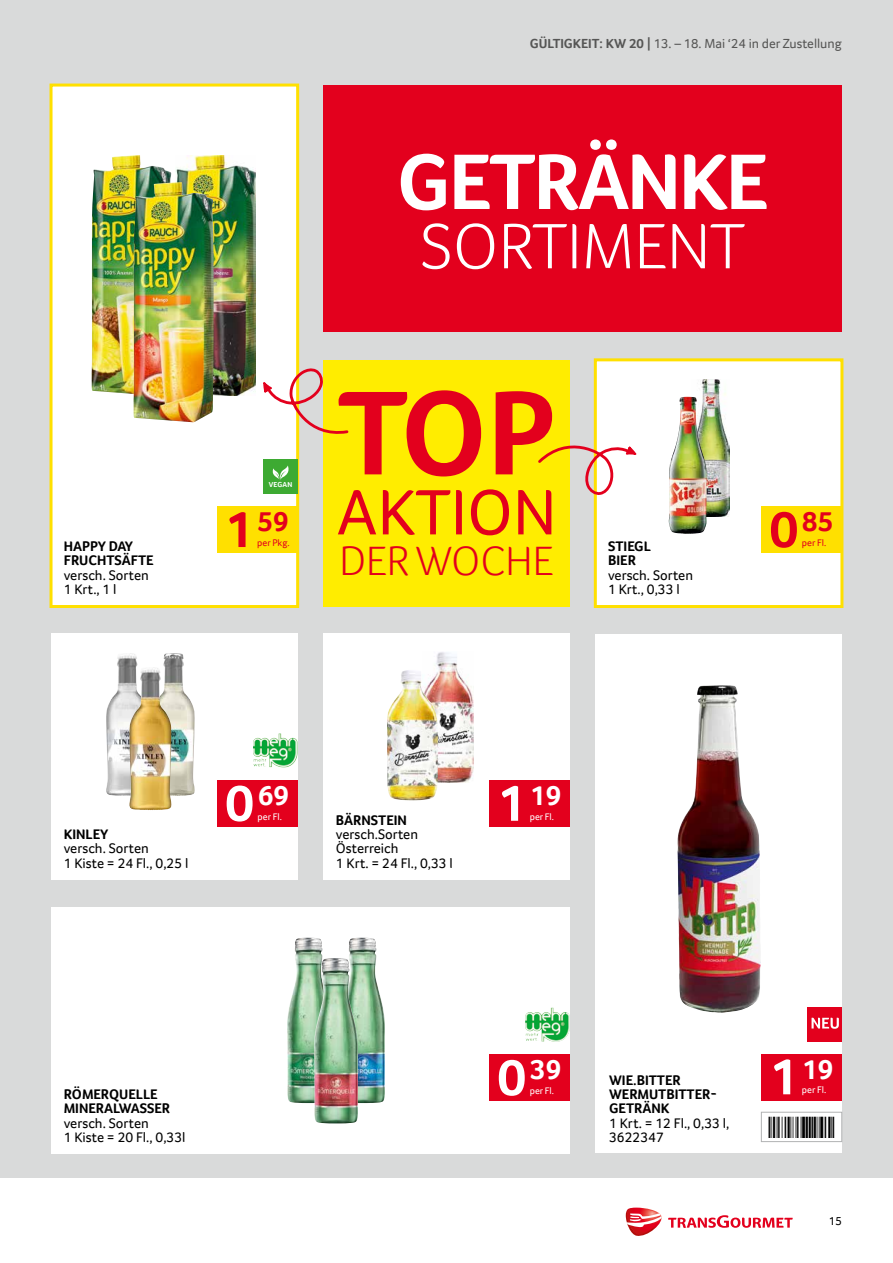
<style>
.page{position:relative;width:893px;height:1263px;background:#fff}
.page>*{position:absolute;margin:0;border:0;box-sizing:border-box;transform-origin:0 0}
.t1{font:700 123px "Transgourmet";color:#e3001d}
.t2{font:700 81px "Transgourmet";letter-spacing:-.025em;color:#fff}
.t3{font:300 66px "Transgourmet";color:#fff}
.t4{font:66px "Transgourmet";color:#e3001d}
.t5{font:300 42px "Transgourmet";color:#e3001d}
.t6{font:700 28.5px "Transgourmet";color:#fff}
.t7{font:700 28.5px "Transgourmet";color:#e3001d}
.t8{font:14.25px/14.2px "Transgourmet";color:#000}
.t9{font:700 14.25px/14.2px "Transgourmet";color:#000}
.t10{font:13.5px "Transgourmet";color:#565655}
.t11{font:12px "Transgourmet";color:#000}
.t12{font:9.75px "Transgourmet";color:#fff}
.t13{font:9.75px "Transgourmet";color:#e3001d}
.t14{font:700 7.5px "Transgourmet";letter-spacing:.02em;color:#fff}
.s1{font-weight:700}
.s2{font-size:52.5px}
</style>
<div class="page">
<svg style="left:625px;top:1207px;width:168px;height:29px"></svg>
<div style="left:0;top:0;width:893px;height:1178px;background:#d9dada"></div>
<div style="left:323px;top:360px;width:247px;height:246px;background:#ffed00"></div>
<div style="left:50px;top:84px;width:249px;height:524px;background:#fff;border:3px solid #ffe000"></div>
<div style="left:594px;top:358px;width:249px;height:250px;background:#fff;border:3px solid #ffe000"></div>
<div style="left:595px;top:635px;width:247px;height:518px;background:#fff"></div>
<div style="left:51px;top:634px;width:247px;height:246px;background:#fff"></div>
<div style="left:323px;top:634px;width:247px;height:246px;background:#fff"></div>
<div style="left:51px;top:907px;width:519px;height:247px;background:#fff"></div>
<svg style="left:263px;top:365px;width:86px;height:73px"></svg>
<svg style="left:538px;top:434px;width:99px;height:61px"></svg>
<div style="left:323px;top:86px;width:519px;height:246px;background:#e3001d"></div>
<img style="left:175px;top:155px;width:80px;height:240px">
<img style="left:92px;top:155px;width:80px;height:240px">
<div style="left:217px;top:506px;width:81px;height:47px;background:#ffe000"></div>
<div style="left:264px;top:460px;width:34px;height:34px;background:#3daa32"></div>
<svg style="left:272px;top:465px;width:17px;height:15px"></svg>
<img style="left:691px;top:380px;width:38px;height:137px">
<img style="left:669px;top:397px;width:38px;height:137px">
<div style="left:761px;top:506px;width:81px;height:47px;background:#ffe000"></div>
<img style="left:163px;top:653px;width:32px;height:143px">
<img style="left:106px;top:653px;width:32px;height:143px">
<div style="left:217px;top:780px;width:81px;height:47px;background:#e3001d"></div>
<svg style="left:271px;top:733px;width:8px;height:8px"></svg>
<img style="left:436px;top:652px;width:37px;height:130px">
<img style="left:387px;top:670px;width:51px;height:130px">
<div style="left:489px;top:780px;width:81px;height:47px;background:#e3001d"></div>
<img style="left:677px;top:685px;width:84px;height:328px">
<div style="left:761px;top:1054px;width:81px;height:46px;background:#e3001d"></div>
<div style="left:761px;top:1112px;width:81px;height:30px;border:1px solid #b1b2b3"></div>
<div style="left:808px;top:1007px;width:34px;height:34px;background:#e3001d"></div>
<svg style="left:811px;top:1018px;width:28px;height:11px"></svg>
<img style="left:349px;top:938px;width:36px;height:165px">
<img style="left:287px;top:938px;width:36px;height:165px">
<div style="left:489px;top:1054px;width:81px;height:47px;background:#e3001d"></div>
<svg style="left:543px;top:1008px;width:8px;height:7px"></svg>
<img style="left:134px;top:182px;width:80px;height:240px">
<img style="left:129px;top:667px;width:42px;height:143px">
<img style="left:314px;top:958px;width:44px;height:165px">
<p class="t9" style="left:64px;top:539px;width:91px">HAPPY DAY<br>FRUCHTSÄFTE</p>
<p class="t8" style="left:64px;top:567px;width:87px">versch. Sorten<br>1 Krt., 1 l</p>
<p class="t10" style="left:530px;top:36px;width:314px"><span class="s1">GÜLTIGKEIT: KW 20 |</span> 13. – 18. Mai ‘24 in der Zustellung</p>
<h2 class="t2" style="left:397px;top:134px;width:373px">GETRÄNKE</h2>
<h3 class="t3" style="left:420px;top:208px;width:326px">SORTIMENT</h3>
<p class="t14" style="left:269px;top:480px;width:25px">VEGAN</p>
<h3 class="t7" style="left:225px;top:505px;width:66px"><span class="s2">1</span>59</h3>
<p class="t13" style="left:257px;top:537px;width:34px">per Pkg.</p>
<h1 class="t1" style="left:338px;top:360px;width:219px">TOP</h1>
<h3 class="t4" style="left:336px;top:474px;width:222px">AKTION</h3>
<h3 class="t5" style="left:340px;top:536px;width:215px">DER WOCHE</h3>
<p class="t9" style="left:608px;top:539px;width:44px">STIEGL<br>BIER</p>
<p class="t8" style="left:608px;top:567px;width:87px">versch. Sorten<br>1 Krt., 0,33 l</p>
<h3 class="t7" style="left:769px;top:505px;width:66px"><span class="s2">0</span>85</h3>
<p class="t13" style="left:802px;top:537px;width:26px">per Fl.</p>
<p class="t9" style="left:64px;top:827px;width:46px">KINLEY</p>
<p class="t8" style="left:64px;top:841px;width:126px">versch. Sorten<br>1 Kiste = 24 Fl., 0,25 l</p>
<h3 class="t6" style="left:225px;top:779px;width:66px"><span class="s2">0</span>69</h3>
<p class="t12" style="left:258px;top:811px;width:26px">per Fl.</p>
<p class="t9" style="left:336px;top:813px;width:73px">BÄRNSTEIN</p>
<p class="t8" style="left:336px;top:827px;width:119px">versch.Sorten<br>Österreich<br>1 Krt. = 24 Fl., 0,33 l</p>
<h3 class="t6" style="left:497px;top:779px;width:66px"><span class="s2">1</span>19</h3>
<p class="t12" style="left:530px;top:811px;width:26px">per Fl.</p>
<p class="t9" style="left:64px;top:1087px;width:108px">RÖMERQUELLE<br>MINERALWASSER</p>
<p class="t8" style="left:64px;top:1115px;width:123px">versch. Sorten<br>1 Kiste = 20 Fl., 0,33l</p>
<h3 class="t6" style="left:497px;top:1053px;width:66px"><span class="s2">0</span>39</h3>
<p class="t12" style="left:530px;top:1085px;width:26px">per Fl.</p>
<p class="t9" style="left:609px;top:1073px;width:109px">WIE.BITTER<br>WERMUTBITTER-<br>GETRÄNK</p>
<p class="t8" style="left:609px;top:1115px;width:122px">1 Krt. = 12 Fl., 0,33 l,<br>3622347</p>
<h3 class="t6" style="left:769px;top:1052px;width:66px"><span class="s2">1</span>19</h3>
<p class="t12" style="left:802px;top:1084px;width:26px">per Fl.</p>
<p class="t11" style="left:829px;top:1214px;width:15px">15</p>
</div>
